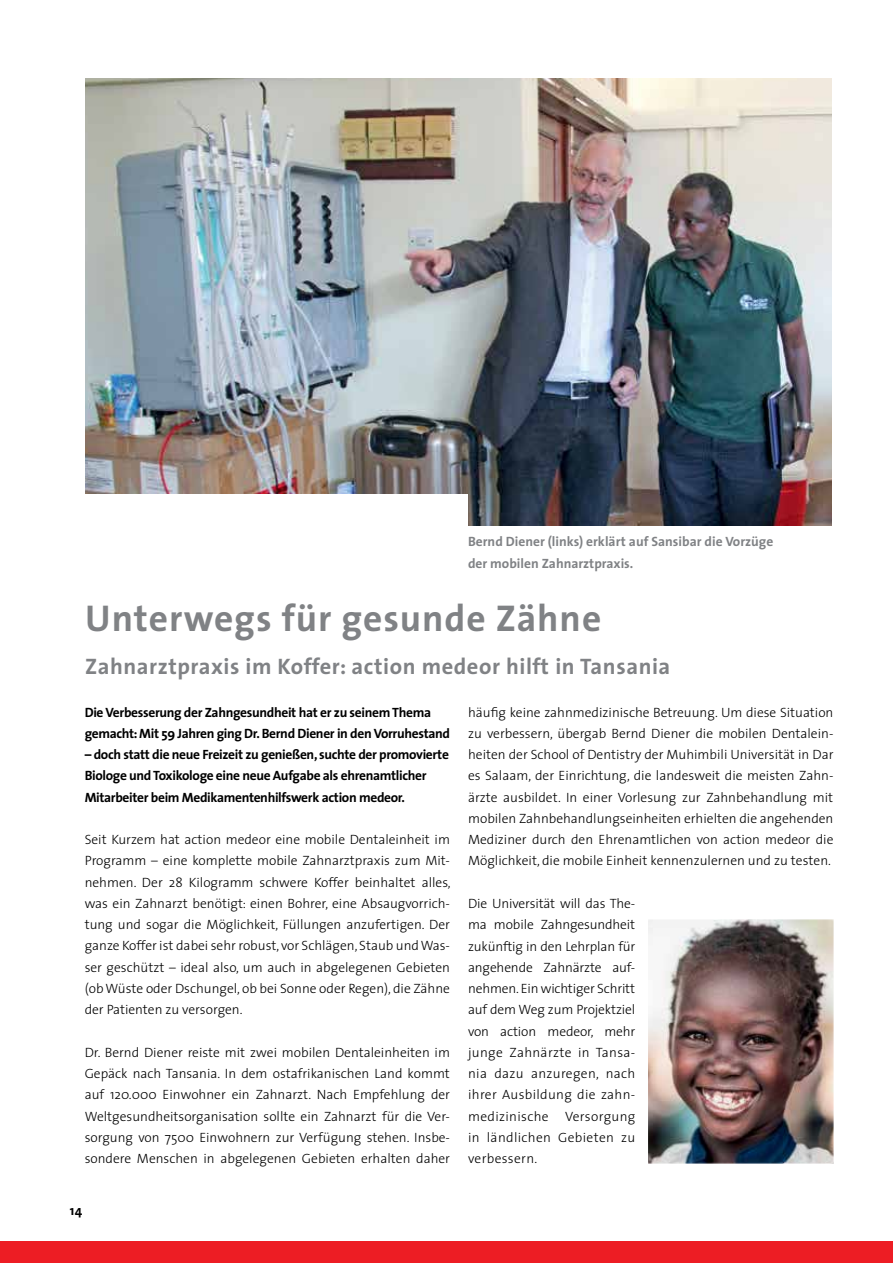
<style>
.page{position:relative;width:893px;height:1263px;background:#fff}
.page>*{position:absolute;margin:0;border:0;box-sizing:border-box;transform-origin:0 0}
.t1{font:700 37.5px "The Sans";letter-spacing:.025em;color:#808285}
.t2{font:700 22.5px "The Sans";letter-spacing:.025em;color:#808285}
.t3{font:300 13.5px/21.3px "The Sans";color:#000;text-align:justify}
.t4{font:700 13.5px/21.3px "The Sans";letter-spacing:-.025em;color:#000}
.t5{font:700 13.5px/21.3px "The Sans";color:#808285}
</style>
<div class="page">
<div style="left:0;top:1242px;width:893px;height:21px;background:#ed1d24"></div>
<img style="left:85px;top:79px;width:746px;height:446px">
<img style="left:648px;top:920px;width:185px;height:243px">
<div style="left:74px;top:494px;width:394px;height:56px;background:#fff"></div>
<p class="t5" style="left:468px;top:531px;width:307px">Bernd Diener (links) erklärt auf Sansibar die Vorzüge der mobilen Zahnarztpraxis.</p>
<h1 class="t1" style="left:85px;top:587px;width:518px">Unterwegs für gesunde Zähne</h1>
<h2 class="t2" style="left:85px;top:647px;width:587px">Zahnarztpraxis im Koffer: action medeor hilft in Tansania</h2>
<p class="t4" style="left:85px;top:701px;width:367px">Die Verbesserung der Zahngesundheit hat er zu seinem Thema gemacht: Mit 59 Jahren ging Dr. Bernd Diener in den Vorruhestand</p>
<p class="t4" style="left:85px;top:743px;width:366px">– doch statt die neue Freizeit zu genießen, suchte der promovierte<br>Biologe und Toxikologe eine neue Aufgabe als ehrenamtlicher<br>Mitarbeiter beim Medikamentenhilfswerk action medeor.</p>
<p class="t3" style="left:85px;top:828px;width:367px">Seit Kurzem hat action medeor eine mobile Dentaleinheit im Programm – eine komplette mobile Zahnarztpraxis zum Mit&shy;nehmen. Der 28 Kilogramm schwere Koffer beinhaltet alles, was ein Zahnarzt benötigt: einen Bohrer, eine Absaugvorrich&shy;tung und sogar die Möglichkeit, Füllungen anzufertigen. Der ganze Koffer ist dabei sehr robust, vor Schlägen, Staub und Was&shy;ser geschützt – ideal also, um auch in abgelegenen Gebieten (ob Wüste oder Dschungel, ob bei Sonne oder Regen), die Zähne der Patienten zu versorgen.</p>
<p class="t3" style="left:85px;top:1041px;width:367px">Dr. Bernd Diener reiste mit zwei mobilen Dentaleinheiten im Gepäck nach Tansania. In dem ostafrikanischen Land kommt auf 120.000 Einwohner ein Zahnarzt. Nach Empfehlung der Weltgesundheitsorganisation sollte ein Zahnarzt für die Ver&shy;sorgung von 7500 Einwohnern zur Verfügung stehen. Insbe&shy;sondere Menschen in abgelegenen Gebieten erhalten daher</p>
<p class="t4" style="left:70px;top:1200px;width:14px">14</p>
<p class="t3" style="left:468px;top:701px;width:367px">häufig keine zahnmedizinische Betreuung. Um diese Situation zu verbessern, übergab Bernd Diener die mobilen Dentalein&shy;heiten der School of Dentistry der Muhimbili Universität in Dar es Salaam, der Einrichtung, die landesweit die meisten Zahn&shy;ärzte ausbildet. In einer Vorlesung zur Zahnbehandlung mit mobilen Zahnbehandlungseinheiten erhielten die angehenden Mediziner durch den Ehrenamtlichen von action medeor die Möglichkeit, die mobile Einheit kennenzulernen und zu testen.</p>
<p class="t3" style="left:468px;top:892px;width:169px">Die Universität will das The&shy;ma mobile Zahngesundheit zukünftig in den Lehrplan für angehende Zahnärzte auf&shy;nehmen. Ein wichtiger Schritt auf dem Weg zum Projektziel von action medeor, mehr junge Zahnärzte in Tansa&shy;nia dazu anzuregen, nach ihrer Ausbildung die zahn&shy;medizinische Versorgung in ländlichen Gebieten zu verbessern.</p>
</div>
